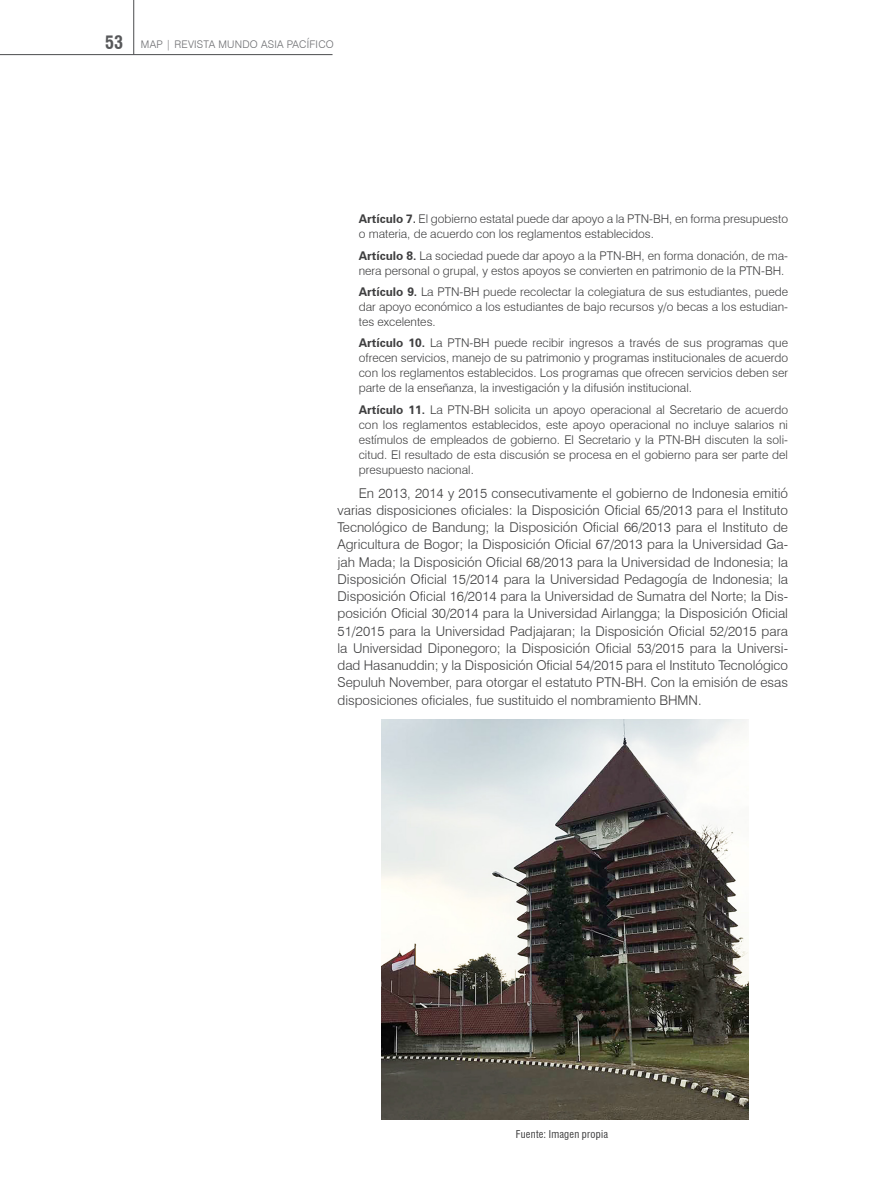
<style>
.page{position:relative;width:893px;height:1187px;background:#fff}
.page>*{position:absolute;margin:0;border:0;box-sizing:border-box;transform-origin:0 0}
._01_TX_Sangría{font:300 13.5px/17.2px "Swiss 721 BT";color:#3e3e3f;text-align:justify}
._19_Citas{font:300 12px/15px "Swiss 721 BT";color:#3e3e3f;text-align:justify}
.t1{font:300 10.5px "Swiss 721 BT";letter-spacing:.02em;color:#6c6d70}
.Fuente2{font:condensed 10.5px "Swiss 721 BT";letter-spacing:.025em;color:#3e3e3f}
.s1{font-weight:700;font-stretch:condensed;font-size:18px;color:#57585a}
.s2{font-family:"Zurich BT";font-weight:700}
.s3{font-family:"Zurich BT";font-weight:400}
</style>
<div class="page">
<img style="left:381px;top:719px;width:367px;height:400px">
<hr style="left:0;top:54px;width:333px;height:1px;background:#4b4c4d">
<hr style="left:133px;top:0;width:1px;height:55px;background:#4b4c4d">
<p class="t1" style="left:105px;top:38px;width:230px"><span class="s1">53</span> MAP | REVISTA MUNDO ASIA PACÍFICO</p>
<p class="_19_Citas" style="left:359px;top:211px;width:431px"><span class="s2">Artículo 7</span><span class="s3">.</span> El gobierno estatal puede dar apoyo a la PTN-BH, en forma presupuesto o materia, de acuerdo con los reglamentos establecidos.</p>
<p class="_19_Citas" style="left:359px;top:248px;width:431px"><span class="s2">Artículo 8.</span> La sociedad puede dar apoyo a la PTN-BH, en forma donación, de ma&shy;nera personal o grupal, y estos apoyos se convierten en patrimonio de la PTN-BH.</p>
<p class="_19_Citas" style="left:359px;top:284px;width:431px"><span class="s2">Artículo 9.</span> La PTN-BH puede recolectar la colegiatura de sus estudiantes, puede dar apoyo económico a los estudiantes de bajo recursos y/o becas a los estudian&shy;tes excelentes.</p>
<p class="_19_Citas" style="left:359px;top:335px;width:431px"><span class="s2">Artículo 10.</span> La PTN-BH puede recibir ingresos a través de sus programas que ofrecen servicios, manejo de su patrimonio y programas institucionales de acuerdo con los reglamentos establecidos. Los programas que ofrecen servicios deben ser parte de la enseñanza, la investigación y la difusión institucional.</p>
<p class="_19_Citas" style="left:359px;top:402px;width:431px"><span class="s2">Artículo 11.</span> La PTN-BH solicita un apoyo operacional al Secretario de acuerdo con los reglamentos establecidos, este apoyo operacional no incluye salarios ni estímulos de empleados de gobierno. El Secretario y la PTN-BH discuten la soli&shy;citud. El resultado de esta discusión se procesa en el gobierno para ser parte del presupuesto nacional.</p>
<p class="_01_TX_Sangría" style="left:338px;top:484px;width:452px;text-indent:21px">En 2013, 2014 y 2015 consecutivamente el gobierno de Indonesia emitió varias disposiciones oficiales: la Disposición Oficial 65/2013 para el Instituto Tecnológico de Bandung; la Disposición Oficial 66/2013 para el Instituto de Agricultura de Bogor; la Disposición Oficial 67/2013 para la Universidad Ga&shy;jah Mada; la Disposición Oficial 68/2013 para la Universidad de Indonesia; la Disposición Oficial 15/2014 para la Universidad Pedagogía de Indonesia; la Disposición Oficial 16/2014 para la Universidad de Sumatra del Norte; la Dis&shy;posición Oficial 30/2014 para la Universidad Airlangga; la Disposición Oficial 51/2015 para la Universidad Padjajaran; la Disposición Oficial 52/2015 para la Universidad Diponegoro; la Disposición Oficial 53/2015 para la Universi&shy;dad Hasanuddin; y la Disposición Oficial 54/2015 para el Instituto Tecnológico Sepuluh November, para otorgar el estatuto PTN-BH. Con la emisión de esas disposiciones oficiales, fue sustituido el nombramiento BHMN.</p>
<p class="Fuente2" style="left:516px;top:1127px;width:94px">Fuente: Imagen propia</p>
</div>
